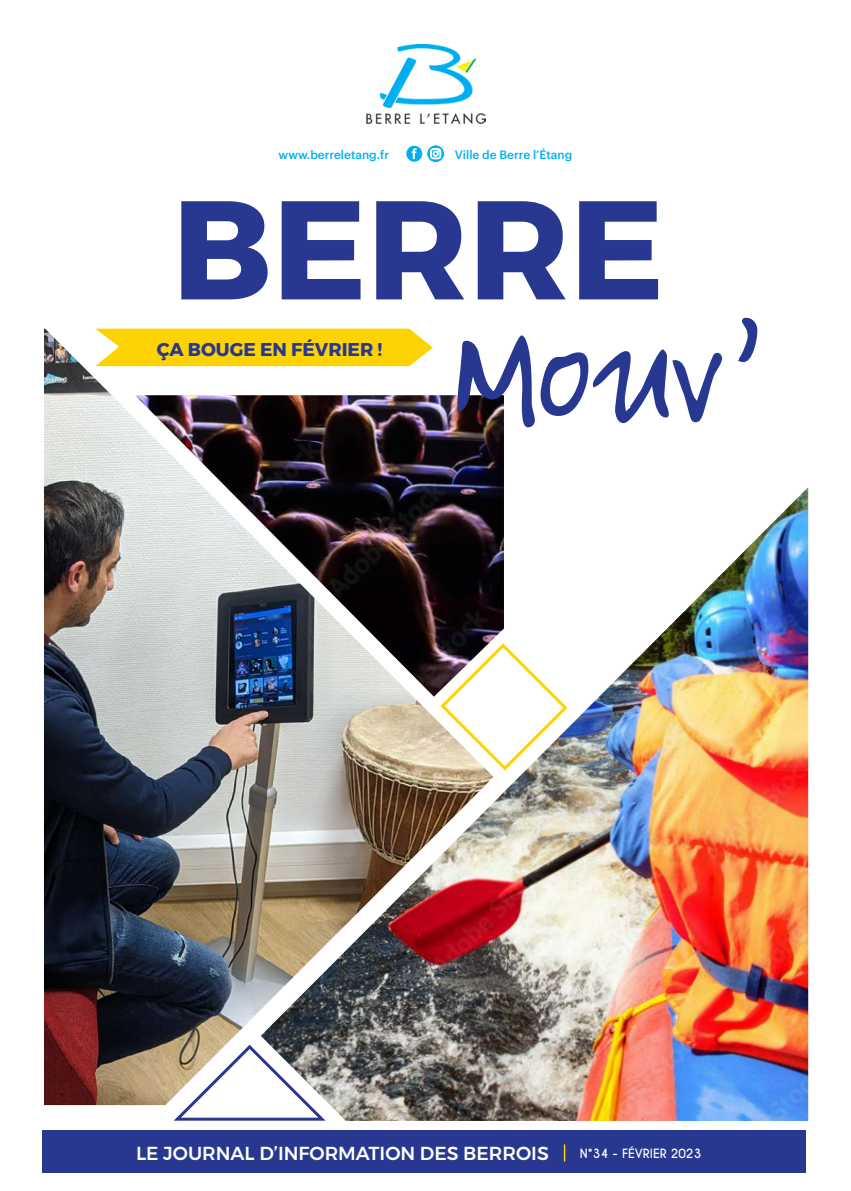
<style>
.page{position:relative;width:851px;height:1191px;background:#fff}
.page>*{position:absolute;margin:0;border:0;box-sizing:border-box;transform-origin:0 0}
.t1{font:700 140.1px "Montserrat";color:#283890}
.t2{font:140.1px "Ardleys Hand";color:#283890}
.t3{font:500 18.75px "Montserrat";color:#fff}
.t4{font:700 18.45px "Montserrat";color:#283890}
.t5{font:700 12px "Caviar Dreams";color:#fff}
.t6{font:500 11.85px "Graphik";color:#00aeef}
</style>
<div class="page">
<div style="left:43px;top:1130px;width:762px;height:43px;background:#283890"></div>
<svg style="left:563px;top:1145px;width:2px;height:16px"></svg>
<img style="left:366px;top:45px;width:119px;height:78px">
<img style="left:44px;top:329px;width:389px;height:776px">
<img style="left:135px;top:395px;width:369px;height:301px">
<svg style="left:170px;top:1042px;width:91px;height:79px"></svg>
<img style="left:261px;top:487px;width:547px;height:634px">
<div style="left:406px;top:146px;width:16px;height:16px;background:#00aeef;border-radius:50%"></div>
<svg style="left:411px;top:148px;width:6px;height:11px"></svg>
<svg style="left:426px;top:145px;width:19px;height:18px"></svg>
<p class="t6" style="left:278px;top:145px;width:112px">www.berreletang.fr</p>
<p class="t6" style="left:455px;top:145px;width:119px">Ville de Berre l’Étang</p>
<p class="t1" style="left:172px;top:137px;width:494px">BERRE</p>
<p class="t4" style="left:157px;top:335px;width:227px">ÇA BOUGE EN FÉVRIER !</p>
<p class="t2" style="left:443px;top:286px;width:314px">Mouv’</p>
<p class="t3" style="left:136px;top:1138px;width:414px">LE JOURNAL D’INFORMATION DES BERROIS</p>
<p class="t5" style="left:579px;top:1146px;width:123px">N°34 - FÉVRIER 2023</p>
</div>
